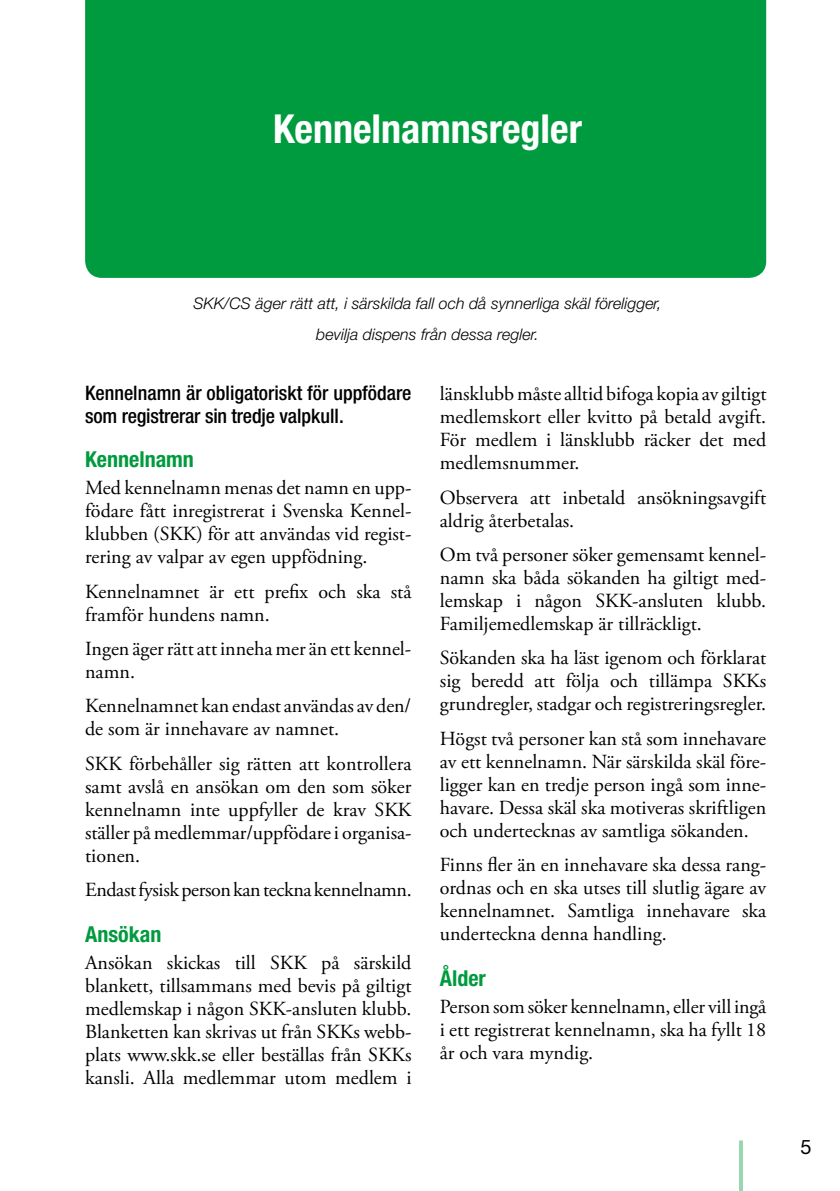
<style>
.page{position:relative;width:840px;height:1191px;background:#fff}
.page>*{position:absolute;margin:0;border:0;box-sizing:border-box;transform-origin:0 0}
.t1{font:700 condensed 40px "Helvetica Neue LT Std";color:#fff}
.t2{font:700 condensed 22px "Helvetica Neue LT Std";color:#009b3e}
.t3{font:20px/23px "Adobe Garamond Pro";color:#000;text-align:justify}
.t4{font:500 condensed 20px/23px "Helvetica Neue LT Std";color:#000}
.t5{font:20px "Adobe Garamond Pro";letter-spacing:-.02em;color:#000}
.t6{font:20px "Helvetica Neue LT Std";color:#000}
.t7{font:italic 300 16px/30.4px "Helvetica Neue LT Std";color:#000;text-align:center}
</style>
<div class="page">
<svg style="left:739px;top:1140px;width:3px;height:51px"></svg>
<div style="left:85px;top:0;width:680px;height:278px;background:#009b3e"></div>
<h1 class="t1" style="left:273px;top:105px;width:310px">Kennelnamnsregler</h1>
<p class="t7" style="left:193px;top:288px;width:469px">SKK/CS äger rätt att, i särskilda fall och då synnerliga skäl föreligger, bevilja dispens från dessa regler.</p>
<p class="t4" style="left:85px;top:381px;width:328px">Kennelnamn är obligatoriskt för uppfödare som registrerar sin tredje valpkull.</p>
<p class="t2" style="left:85px;top:445px;width:110px">Kennelnamn</p>
<p class="t3" style="left:85px;top:477px;width:328px">Med kennelnamn menas det namn en upp&shy;födare fått inregistrerat i Svenska Kennel&shy;klubben (SKK) för att användas vid regist&shy;rering av valpar av egen uppfödning.</p>
<p class="t3" style="left:85px;top:580px;width:328px">Kennelnamnet är ett prefix och ska stå framför hundens namn.</p>
<p class="t3" style="left:85px;top:638px;width:326px">Ingen äger rätt att inneha mer än ett kennel&shy;namn.</p>
<p class="t3" style="left:85px;top:695px;width:327px">Kennelnamnet kan endast användas av den/ de som är innehavare av namnet.</p>
<p class="t3" style="left:85px;top:752px;width:328px">SKK förbehåller sig rätten att kontrollera samt avslå en ansökan om den som söker kennelnamn inte uppfyller de krav SKK ställer på medlemmar/uppfödare i organisa&shy;tionen.</p>
<p class="t5" style="left:85px;top:878px;width:328px">Endast fysisk person kan teckna kennelnamn.</p>
<p class="t2" style="left:85px;top:920px;width:78px">Ansökan</p>
<p class="t3" style="left:85px;top:952px;width:328px">Ansökan skickas till SKK på särskild blankett, tillsammans med bevis på giltigt medlemskap i någon SKK-ansluten klubb.<br>Blanketten kan skrivas ut från SKKs webb&shy;plats www.skk.se eller beställas från SKKs kansli. Alla medlemmar utom medlem i</p>
<p class="t3" style="left:439px;top:383px;width:328px">länsklubb måste alltid bifoga kopia av giltigt medlemskort eller kvitto på betald avgift.<br>För medlem i länsklubb räcker det med medlemsnummer.</p>
<p class="t3" style="left:439px;top:486px;width:327px">Observera att inbetald ansökningsavgift aldrig återbetalas.</p>
<p class="t3" style="left:439px;top:544px;width:328px">Om två personer söker gemensamt kennel&shy;namn ska båda sökanden ha giltigt med&shy;lemskap i någon SKK-ansluten klubb.<br>Familjemedlemskap är tillräckligt.</p>
<p class="t3" style="left:439px;top:647px;width:328px">Sökanden ska ha läst igenom och förklarat sig beredd att följa och tillämpa SKKs grundregler, stadgar och registreringsregler.</p>
<p class="t3" style="left:439px;top:727px;width:327px">Högst två personer kan stå som innehavare av ett kennelnamn. När särskilda skäl före&shy;ligger kan en tredje person ingå som inne&shy;havare. Dessa skäl ska motiveras skriftligen och undertecknas av samtliga sökanden.</p>
<p class="t3" style="left:439px;top:854px;width:328px">Finns fler än en innehavare ska dessa rang&shy;ordnas och en ska utses till slutlig ägare av kennelnamnet. Samtliga innehavare ska underteckna denna handling.</p>
<p class="t2" style="left:439px;top:964px;width:48px">Ålder</p>
<p class="t3" style="left:439px;top:996px;width:328px">Person som söker kennelnamn, eller vill ingå i ett registrerat kennelnamn, ska ha fyllt 18 år och vara myndig.</p>
<p class="t6" style="left:800px;top:1135px;width:13px">5</p>
</div>
